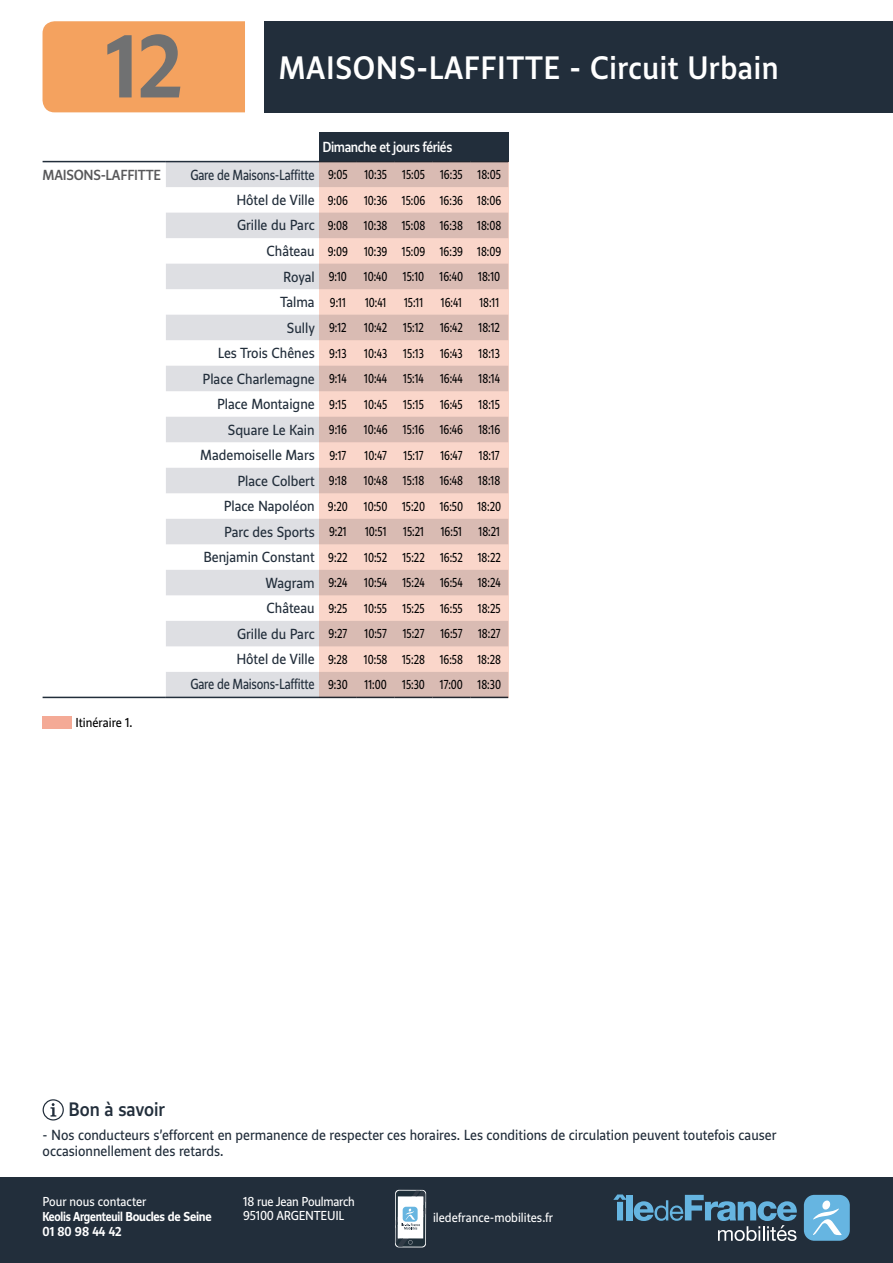
<style>
.page{position:relative;width:893px;height:1263px;background:#fff}
.page>*{position:absolute;margin:0;border:0;box-sizing:border-box;transform-origin:0 0}
.t1{font:700 82.5px "IDF Voyageur";color:#707172}
.t2{font:500 30px "IDF Voyageur";letter-spacing:.02em;color:#fff}
.t3{font:500 18px "IDF Voyageur";color:#222e3b}
.t4{font:13.5px/16.2px "IDF Voyageur";color:#222e3b}
.t5{font:13.5px "IDF Voyageur";letter-spacing:-.02em;color:#222e3b;scale:.9 1}
.t6{font:500 13.5px "IDF Voyageur";letter-spacing:-.03em;color:#fff}
.t7{font:500 13.5px "IDF Voyageur";letter-spacing:-.02em;color:#58585a}
.t8{font:12px "IDF Voyageur";color:#000;scale:.85 1}
.t9{font:12px/14.4px "IDF Voyageur";letter-spacing:-.005em;color:#fff}
.t10{font:700 12px/15px "IDF Voyageur";letter-spacing:-.02em;color:#fff;scale:.93 1}
.t11{font:12px "IDF Voyageur";color:#000}
.s1{font-size:12px;color:#000}
</style>
<div class="page">
<div style="left:0;top:1178px;width:893px;height:85px;background:#222e3b"></div>
<svg style="left:613px;top:1194px;width:13px;height:26px"></svg>
<div style="left:626px;top:1195px;width:6px;height:25px;background:#66b5e1"></div>
<svg style="left:634px;top:1195px;width:163px;height:46px"></svg>
<div style="left:804px;top:1195px;width:46px;height:46px;background:#66b5e1;border-radius:10px"></div>
<svg style="left:813px;top:1200px;width:29px;height:35px"></svg>
<div style="left:43px;top:1099px;width:21px;height:21px;border:1px solid #222e3b;border-radius:50%"></div>
<svg style="left:51px;top:1103px;width:5px;height:13px"></svg>
<div style="left:43px;top:21px;width:202px;height:91px;background:#f4a25f"></div>
<div style="left:264px;top:21px;width:629px;height:91px;background:#222e3b"></div>
<svg style="left:395px;top:1190px;width:31px;height:57px"></svg>
<svg style="left:396px;top:1190px;width:29px;height:56px"></svg>
<svg style="left:396px;top:1191px;width:29px;height:55px"></svg>
<div style="left:319px;top:132px;width:189px;height:30px;background:#222e3b"></div>
<svg style="left:166px;top:162px;width:153px;height:535px;fill:#dedfe3"></svg>
<hr style="left:43px;top:161px;width:123px;height:1px;background:#222e3b">
<hr style="left:166px;top:161px;width:153px;height:1px;background:#222e3b">
<hr style="left:166px;top:697px;width:153px;height:1px;background:#222e3b">
<hr style="left:319px;top:697px;width:38px;height:1px;background:#222e3b">
<hr style="left:357px;top:697px;width:38px;height:1px;background:#222e3b">
<hr style="left:395px;top:697px;width:37px;height:1px;background:#222e3b">
<hr style="left:432px;top:697px;width:38px;height:1px;background:#222e3b">
<hr style="left:470px;top:697px;width:38px;height:1px;background:#222e3b">
<hr style="left:43px;top:697px;width:123px;height:1px;background:#222e3b">
<svg style="left:319px;top:161px;width:189px;height:536px;background:#e8c7bd"></svg>
<div style="left:43px;top:716px;width:29px;height:13px;background:#f4aa96"></div>
<h1 class="t1" style="left:106px;top:11px;width:78px">12</h1>
<h2 class="t2" style="left:279px;top:48px;width:501px">MAISONS-LAFFITTE - Circuit Urbain</h2>
<p class="t6" style="left:322px;top:138px;width:131px">Dimanche et jours fériés</p>
<p class="t7" style="left:43px;top:166px;width:120px">MAISONS-LAFFITTE</p>
<p class="t5" style="left:191px;top:166px;width:176px">Gare de Maisons-Laffitte <span class="s1">9:05</span></p>
<p class="t8" style="left:364px;top:167px;width:73px">10:35 15:05</p>
<p class="t8" style="left:440px;top:167px;width:73px">16:35 18:05</p>
<p class="t4" style="left:236px;top:191px;width:113px">Hôtel de Ville <span class="s1">9:06</span></p>
<p class="t8" style="left:364px;top:192px;width:163px">10:36 15:06 16:36 18:06</p>
<p class="t4" style="left:237px;top:217px;width:113px">Grille du Parc <span class="s1">9:08</span></p>
<p class="t8" style="left:364px;top:218px;width:163px">10:38 15:08 16:38 18:08</p>
<p class="t4" style="left:266px;top:242px;width:83px">Château <span class="s1">9:09</span></p>
<p class="t8" style="left:364px;top:243px;width:163px">10:39 15:09 16:39 18:09</p>
<p class="t4" style="left:283px;top:268px;width:65px">Royal <span class="s1">9:10</span></p>
<p class="t8" style="left:364px;top:269px;width:30px">10:40</p>
<p class="t8" style="left:403px;top:269px;width:27px">15:10</p>
<p class="t8" style="left:440px;top:269px;width:73px">16:40 18:10</p>
<p class="t4" style="left:280px;top:293px;width:67px">Talma <span class="s1">9:11</span></p>
<p class="t8" style="left:365px;top:294px;width:27px">10:41</p>
<p class="t8" style="left:404px;top:294px;width:24px">15:11</p>
<p class="t8" style="left:441px;top:294px;width:26px">16:41</p>
<p class="t8" style="left:479px;top:294px;width:25px">18:11</p>
<p class="t4" style="left:287px;top:319px;width:61px">Sully <span class="s1">9:12</span></p>
<p class="t8" style="left:364px;top:320px;width:29px">10:42</p>
<p class="t8" style="left:403px;top:320px;width:26px">15:12</p>
<p class="t8" style="left:440px;top:320px;width:28px">16:42</p>
<p class="t8" style="left:479px;top:320px;width:27px">18:12</p>
<p class="t4" style="left:218px;top:345px;width:130px">Les Trois Chênes <span class="s1">9:13</span></p>
<p class="t8" style="left:364px;top:345px;width:29px">10:43</p>
<p class="t8" style="left:403px;top:345px;width:26px">15:13</p>
<p class="t8" style="left:440px;top:345px;width:28px">16:43</p>
<p class="t8" style="left:479px;top:345px;width:27px">18:13</p>
<p class="t4" style="left:203px;top:370px;width:146px">Place Charlemagne <span class="s1">9:14</span></p>
<p class="t8" style="left:364px;top:371px;width:29px">10:44</p>
<p class="t8" style="left:403px;top:371px;width:26px">15:14</p>
<p class="t8" style="left:440px;top:371px;width:28px">16:44</p>
<p class="t8" style="left:479px;top:371px;width:27px">18:14</p>
<p class="t4" style="left:217px;top:396px;width:131px">Place Montaigne <span class="s1">9:15</span></p>
<p class="t8" style="left:364px;top:396px;width:29px">10:45</p>
<p class="t8" style="left:403px;top:396px;width:26px">15:15</p>
<p class="t8" style="left:440px;top:396px;width:28px">16:45</p>
<p class="t8" style="left:479px;top:396px;width:27px">18:15</p>
<p class="t4" style="left:228px;top:421px;width:121px">Square Le Kain <span class="s1">9:16</span></p>
<p class="t8" style="left:364px;top:422px;width:29px">10:46</p>
<p class="t8" style="left:403px;top:422px;width:26px">15:16</p>
<p class="t8" style="left:440px;top:422px;width:29px">16:46</p>
<p class="t8" style="left:478px;top:422px;width:27px">18:16</p>
<p class="t4" style="left:200px;top:447px;width:148px">Mademoiselle Mars <span class="s1">9:17</span></p>
<p class="t8" style="left:365px;top:447px;width:28px">10:47</p>
<p class="t8" style="left:404px;top:447px;width:25px">15:17</p>
<p class="t8" style="left:440px;top:447px;width:27px">16:47</p>
<p class="t8" style="left:479px;top:447px;width:26px">18:17</p>
<p class="t4" style="left:238px;top:472px;width:111px">Place Colbert <span class="s1">9:18</span></p>
<p class="t8" style="left:364px;top:473px;width:29px">10:48</p>
<p class="t8" style="left:403px;top:473px;width:27px">15:18</p>
<p class="t8" style="left:440px;top:473px;width:29px">16:48</p>
<p class="t8" style="left:478px;top:473px;width:27px">18:18</p>
<p class="t4" style="left:224px;top:498px;width:126px">Place Napoléon <span class="s1">9:20</span></p>
<p class="t8" style="left:364px;top:498px;width:163px">10:50 15:20 16:50 18:20</p>
<p class="t4" style="left:224px;top:523px;width:124px">Parc des Sports <span class="s1">9:21</span></p>
<p class="t8" style="left:365px;top:524px;width:27px">10:51</p>
<p class="t8" style="left:403px;top:524px;width:26px">15:21</p>
<p class="t8" style="left:441px;top:524px;width:26px">16:51</p>
<p class="t8" style="left:479px;top:524px;width:27px">18:21</p>
<p class="t4" style="left:203px;top:549px;width:146px">Benjamin Constant <span class="s1">9:22</span></p>
<p class="t8" style="left:364px;top:549px;width:29px">10:52</p>
<p class="t8" style="left:402px;top:549px;width:28px">15:22</p>
<p class="t8" style="left:440px;top:549px;width:73px">16:52 18:22</p>
<p class="t4" style="left:266px;top:574px;width:83px">Wagram <span class="s1">9:24</span></p>
<p class="t8" style="left:364px;top:575px;width:29px">10:54</p>
<p class="t8" style="left:402px;top:575px;width:28px">15:24</p>
<p class="t8" style="left:440px;top:575px;width:73px">16:54 18:24</p>
<p class="t4" style="left:266px;top:600px;width:82px">Château <span class="s1">9:25</span></p>
<p class="t8" style="left:364px;top:600px;width:28px">10:55</p>
<p class="t8" style="left:402px;top:600px;width:28px">15:25</p>
<p class="t8" style="left:440px;top:600px;width:28px">16:55</p>
<p class="t8" style="left:478px;top:600px;width:28px">18:25</p>
<p class="t4" style="left:237px;top:625px;width:112px">Grille du Parc <span class="s1">9:27</span></p>
<p class="t8" style="left:365px;top:626px;width:28px">10:57</p>
<p class="t8" style="left:403px;top:626px;width:27px">15:27</p>
<p class="t8" style="left:440px;top:626px;width:28px">16:57</p>
<p class="t8" style="left:478px;top:626px;width:28px">18:27</p>
<p class="t4" style="left:236px;top:651px;width:113px">Hôtel de Ville <span class="s1">9:28</span></p>
<p class="t8" style="left:364px;top:651px;width:163px">10:58 15:28 16:58 18:28</p>
<p class="t5" style="left:191px;top:675px;width:176px">Gare de Maisons-Laffitte <span class="s1">9:30</span></p>
<p class="t8" style="left:365px;top:676px;width:28px">11:00</p>
<p class="t8" style="left:402px;top:676px;width:118px">15:30 17:00 18:30</p>
<p class="t11" style="left:75px;top:715px;width:59px">Itinéraire 1.</p>
<h3 class="t3" style="left:69px;top:1097px;width:98px">Bon à savoir</h3>
<p class="t4" style="left:43px;top:1127px;width:735px">- Nos conducteurs s’efforcent en permanence de respecter ces horaires. Les conditions de circulation peuvent toutefois causer occasionnellement des retards.</p>
<p class="t9" style="left:43px;top:1194px;width:105px">Pour nous contacter</p>
<p class="t10" style="left:43px;top:1208px;width:183px">Keolis Argenteuil Boucles de Seine<br>01 80 98 44 42</p>
<p class="t9" style="left:243px;top:1194px;width:113px">18 rue Jean Poulmarch<br>95100 ARGENTEUIL</p>
<p class="t9" style="left:433px;top:1210px;width:122px">iledefrance-mobilites.fr</p>
</div>
